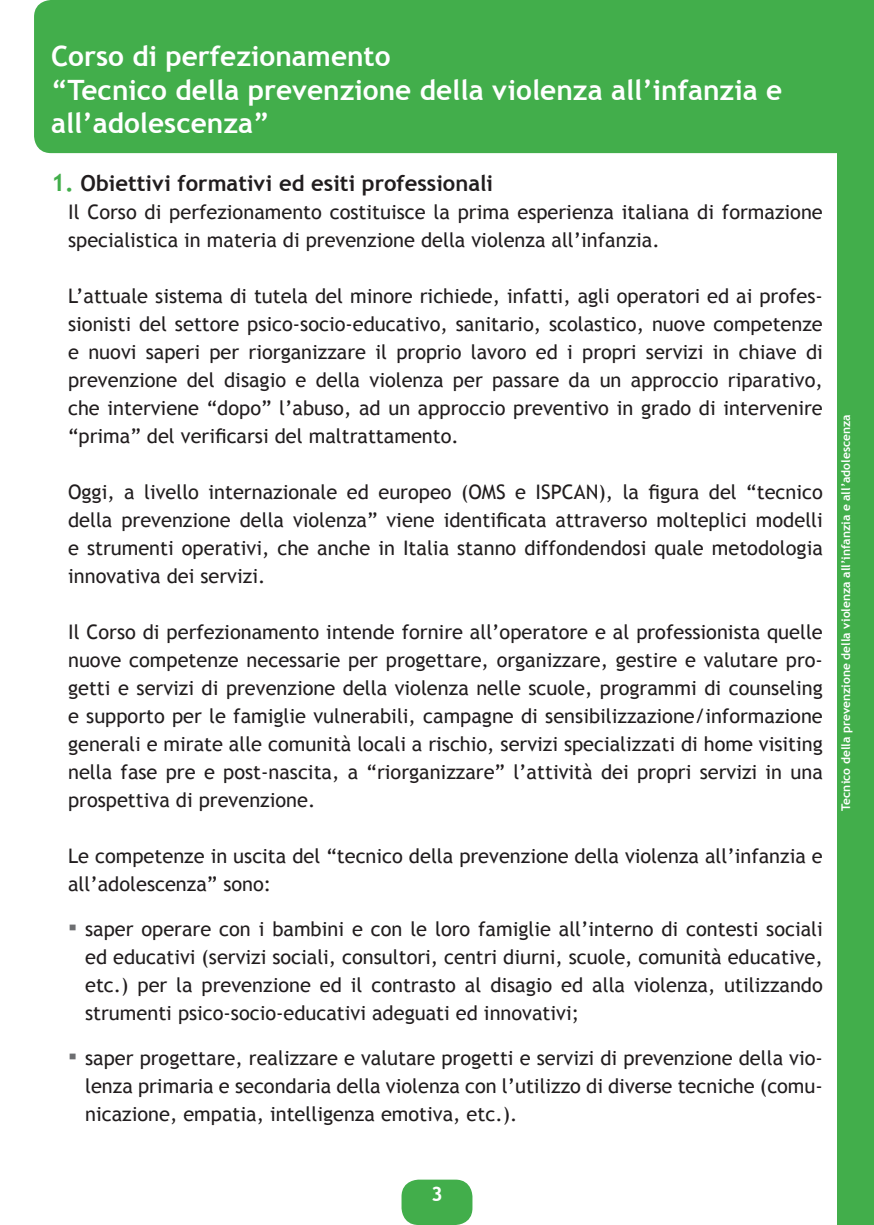
<style>
.page{position:relative;width:874px;height:1225px;background:#fff}
.page>*{position:absolute;margin:0;border:0;box-sizing:border-box;transform-origin:0 0}
.t1{font:700 28px/33.6px "Trebuchet MS";color:#fff}
.t2{font:700 22px "Trebuchet MS";color:#211d1e}
.t3{font:20px/28px "Trebuchet MS";color:#211d1e;text-align:justify}
.t4{font:700 20px "Trebuchet MS";color:#fff}
.t5{font:700 12px "Trebuchet MS";color:#fff}
.s1{font-size:24px;color:#42ae4b}
.s2{font-size:26px;color:#6d6e71}
</style>
<div class="page">
<div style="left:401px;top:1179px;width:71px;height:46px;background:#42ae4b;border-radius:17px"></div>
<div style="left:836px;top:0;width:37px;height:1225px;background:#42ae4b"></div>
<div style="left:34px;top:0;width:838px;height:153px;background:#42ae4b;border-radius:17px"></div>
<h1 class="t1" style="left:51px;top:39px;width:732px">Corso di perfezionamento<br>“Tecnico della prevenzione della violenza all’infanzia e all’adolescenza”</h1>
<p class="t2" style="left:51px;top:169px;width:443px"><span class="s1">1.</span> Obiettivi formativi ed esiti professionali</p>
<p class="t3" style="left:68px;top:198px;width:755px">Il Corso di perfezionamento costituisce la prima esperienza italiana di formazione specialistica in materia di prevenzione della violenza all’infanzia.</p>
<p class="t3" style="left:68px;top:282px;width:756px">L’attuale sistema di tutela del minore richiede, infatti, agli operatori ed ai profes&shy;sionisti del settore psico-socio-educativo, sanitario, scolastico, nuove competenze e nuovi saperi per riorganizzare il proprio lavoro ed i propri servizi in chiave di prevenzione del disagio e della violenza per passare da un approccio riparativo, che interviene “dopo” l’abuso, ad un approccio preventivo in grado di intervenire “prima” del verificarsi del maltrattamento.</p>
<p class="t3" style="left:68px;top:478px;width:755px">Oggi, a livello internazionale ed europeo (OMS e ISPCAN), la figura del “tecnico della prevenzione della violenza” viene identificata attraverso molteplici modelli e strumenti operativi, che anche in Italia stanno diffondendosi quale metodologia innovativa dei servizi.</p>
<p class="t3" style="left:68px;top:618px;width:756px">Il Corso di perfezionamento intende fornire all’operatore e al professionista quelle nuove competenze necessarie per progettare, organizzare, gestire e valutare pro&shy;getti e servizi di prevenzione della violenza nelle scuole, programmi di counseling e supporto per le famiglie vulnerabili, campagne di sensibilizzazione/informazione generali e mirate alle comunità locali a rischio, servizi specializzati di home visiting nella fase pre e post-nascita, a “riorganizzare” l’attività dei propri servizi in una prospettiva di prevenzione.</p>
<p class="t3" style="left:68px;top:842px;width:755px">Le competenze in uscita del “tecnico della prevenzione della violenza all’infanzia e all’adolescenza” sono:</p>
<p class="t3" style="left:85px;top:915px;width:739px;text-indent:-17px"><span class="s2">▪</span> saper operare con i bambini e con le loro famiglie all’interno di contesti sociali ed educativi (servizi sociali, consultori, centri diurni, scuole, comunità educative, etc.) per la prevenzione ed il contrasto al disagio ed alla violenza, utilizzando strumenti psico-socio-educativi adeguati ed innovativi;</p>
<p class="t3" style="left:85px;top:1044px;width:739px;text-indent:-17px"><span class="s2">▪</span> saper progettare, realizzare e valutare progetti e servizi di prevenzione della vio&shy;lenza primaria e secondaria della violenza con l’utilizzo di diverse tecniche (comu&shy;nicazione, empatia, intelligenza emotiva, etc.).</p>
<p class="t5" style="left:837px;top:810px;width:398px;rotate:-90deg">Tecnico della prevenzione della violenza all’infanzia e all’adolescenza</p>
<p class="t4" style="left:431px;top:1181px;width:13px">3</p>
</div>
